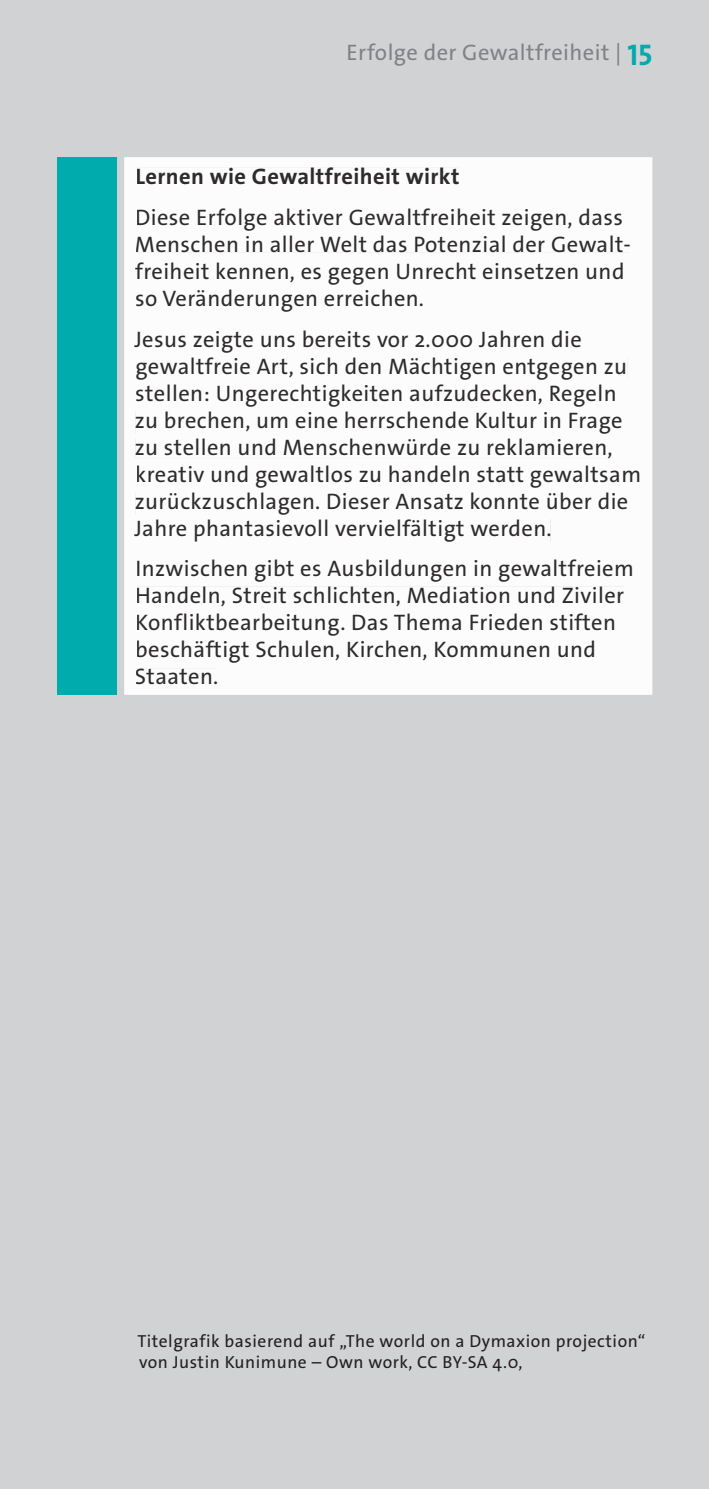
<style>
.page{position:relative;width:709px;height:1489px;background:#fff}
.page>*{position:absolute;margin:0;border:0;box-sizing:border-box;transform-origin:0 0}
.t1{font:22.5px/27px "The Sans Os F";letter-spacing:.02em;color:#2e2b2c}
.t2{font:700 22.5px "The Sans Os F";letter-spacing:.02em;color:#2e2b2c}
.t3{font:22.5px "The Sans Os F";letter-spacing:.02em;color:#808285}
.t4{font:17.5px/21px "The Sans Os F";letter-spacing:.03em;color:#231f20}
.s1{font-weight:700;font-size:30px;color:#00aaad}
</style>
<div class="page">
<div style="left:0;top:0;width:709px;height:1488px;background:#d1d2d4"></div>
<div style="left:57px;top:157px;width:60px;height:537px;background:#00abae"></div>
<div style="left:124px;top:157px;width:528px;height:537px;background:#fcfcfc"></div>
<div style="left:137px;top:168px;width:322px;height:17px;background:#fcfcfc"></div>
<div style="left:137px;top:208px;width:486px;height:23px;background:#fcfcfc"></div>
<div style="left:136px;top:235px;width:494px;height:17px;background:#fcfcfc"></div>
<div style="left:135px;top:262px;width:489px;height:23px;background:#fcfcfc"></div>
<div style="left:136px;top:289px;width:287px;height:23px;background:#fcfcfc"></div>
<div style="left:134px;top:330px;width:448px;height:22px;background:#fcfcfc"></div>
<div style="left:136px;top:357px;width:491px;height:22px;background:#fcfcfc"></div>
<div style="left:136px;top:384px;width:480px;height:22px;background:#fcfcfc"></div>
<div style="left:136px;top:411px;width:486px;height:22px;background:#fcfcfc"></div>
<div style="left:136px;top:438px;width:476px;height:20px;background:#fcfcfc"></div>
<div style="left:137px;top:465px;width:504px;height:22px;background:#fcfcfc"></div>
<div style="left:136px;top:492px;width:492px;height:22px;background:#fcfcfc"></div>
<div style="left:134px;top:519px;width:416px;height:22px;background:#fcfcfc"></div>
<div style="left:137px;top:559px;width:497px;height:23px;background:#fcfcfc"></div>
<div style="left:137px;top:586px;width:487px;height:20px;background:#fcfcfc"></div>
<div style="left:137px;top:613px;width:479px;height:23px;background:#fcfcfc"></div>
<div style="left:137px;top:640px;width:459px;height:23px;background:#fcfcfc"></div>
<div style="left:136px;top:668px;width:81px;height:16px;background:#fcfcfc"></div>
<p class="t3" style="left:346px;top:38px;width:307px">Erfolge der Gewaltfreiheit | <span class="s1">15</span></p>
<p class="t2" style="left:135px;top:162px;width:325px">Lernen wie Gewaltfreiheit wirkt</p>
<p class="t1" style="left:135px;top:204px;width:497px">Diese Erfolge aktiver Gewaltfreiheit zeigen, dass Menschen in aller Welt das Potenzial der Gewalt&shy;freiheit kennen, es gegen Unrecht einsetzen und so Veränderungen erreichen.</p>
<p class="t1" style="left:134px;top:325px;width:508px">Jesus zeigte uns bereits vor 2.000 Jahren die gewaltfreie Art, sich den Mächtigen entgegen zu stellen: Ungerechtigkeiten aufzudecken, Regeln zu brechen, um eine herrschende Kultur in Frage zu stellen und Menschenwürde zu reklamieren, kreativ und gewaltlos zu handeln statt gewaltsam zurückzuschlagen. Dieser Ansatz konnte über die Jahre phantasievoll vervielfältigt werden.</p>
<p class="t1" style="left:135px;top:555px;width:500px">Inzwischen gibt es Ausbildungen in gewaltfreiem Handeln, Streit schlichten, Mediation und Ziviler Konfliktbearbeitung. Das Thema Frieden stiften beschäftigt Schulen, Kirchen, Kommunen und Staaten.</p>
<p class="t4" style="left:138px;top:1330px;width:509px">Titelgrafik basierend auf „The world on a Dymaxion projection“ von Justin Kunimune – Own work, CC BY-SA 4.0,</p>
</div>
